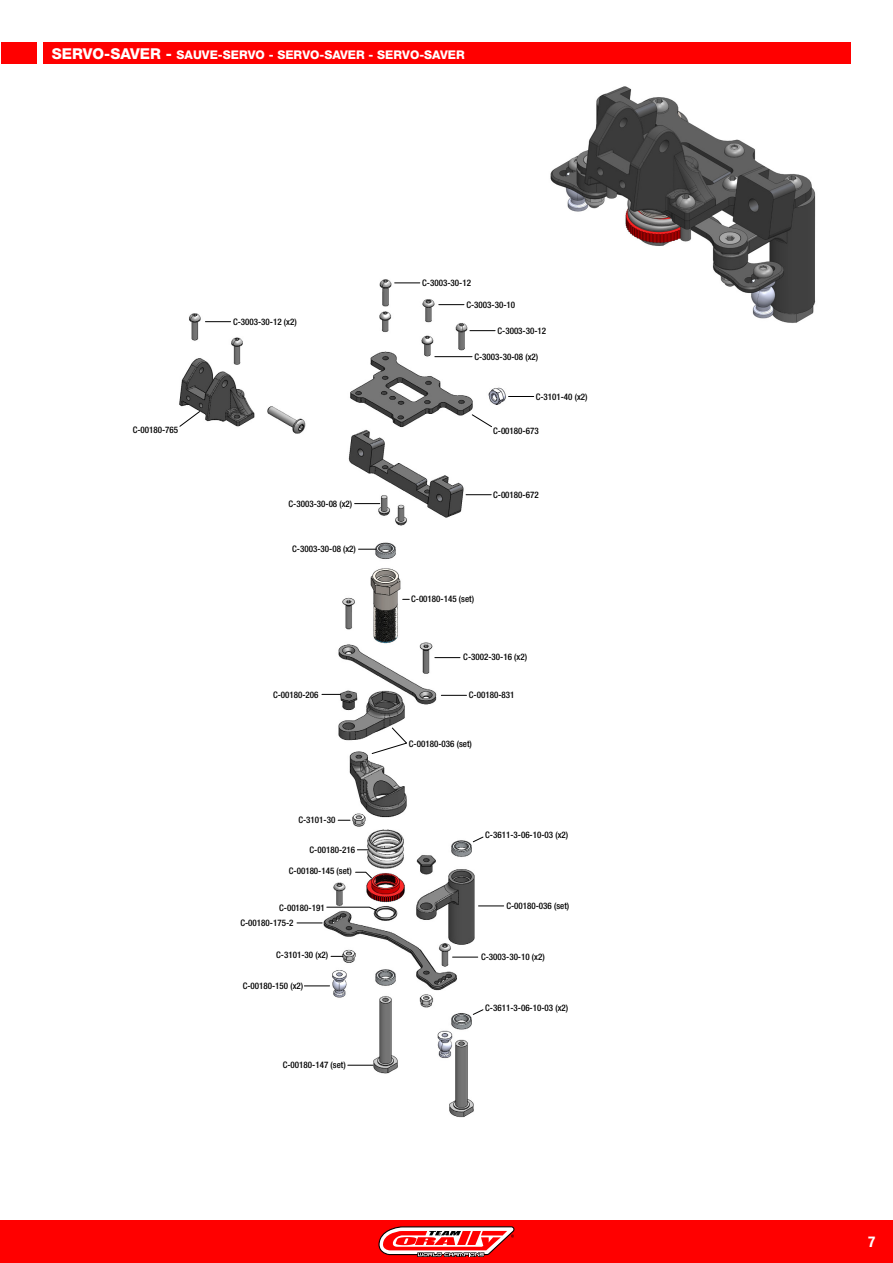
<style>
.page{position:relative;width:893px;height:1263px;background:#fff}
.page>*{position:absolute;margin:0;border:0;box-sizing:border-box;transform-origin:0 0}
.t1{font:700 condensed 15px "Helvetica Neue LT Std";color:#fff}
.t2{font:800 12px "Helvetica Neue LT Std";color:#fff}
.t3{font:500 condensed 9px "Helvetica Neue LT Std";color:#000}
.s1{font-size:15px}
</style>
<div class="page">
<div style="left:0;top:1220px;width:893px;height:43px;background:#f00"></div>
<svg style="left:378px;top:1226px;width:136px;height:31px"></svg>
<img style="left:550px;top:86px;width:266px;height:237px">
<img style="left:179px;top:279px;width:327px;height:839px">
<svg style="left:472px;top:836px;width:12px;height:7px"></svg>
<svg style="left:472px;top:1009px;width:12px;height:6px"></svg>
<svg style="left:441px;top:695px;width:25px;height:1px"></svg>
<svg style="left:478px;top:905px;width:26px;height:1px"></svg>
<svg style="left:453px;top:957px;width:25px;height:1px"></svg>
<svg style="left:435px;top:657px;width:25px;height:1px"></svg>
<svg style="left:355px;top:503px;width:25px;height:1px"></svg>
<svg style="left:466px;top:494px;width:25px;height:1px"></svg>
<svg style="left:470px;top:330px;width:25px;height:1px"></svg>
<hr style="left:435px;top:356px;width:37px;height:1px;background:#000">
<svg style="left:205px;top:321px;width:26px;height:1px"></svg>
<svg style="left:395px;top:282px;width:25px;height:1px"></svg>
<svg style="left:439px;top:304px;width:25px;height:1px"></svg>
<svg style="left:471px;top:414px;width:22px;height:14px"></svg>
<svg style="left:508px;top:396px;width:26px;height:1px"></svg>
<svg style="left:297px;top:922px;width:25px;height:1px"></svg>
<svg style="left:304px;top:985px;width:26px;height:1px"></svg>
<svg style="left:348px;top:1065px;width:25px;height:1px"></svg>
<svg style="left:355px;top:871px;width:17px;height:8px"></svg>
<svg style="left:371px;top:727px;width:37px;height:27px"></svg>
<svg style="left:326px;top:906px;width:51px;height:5px"></svg>
<svg style="left:331px;top:956px;width:12px;height:1px"></svg>
<svg style="left:338px;top:820px;width:12px;height:1px"></svg>
<svg style="left:322px;top:694px;width:19px;height:1px"></svg>
<svg style="left:358px;top:549px;width:18px;height:1px"></svg>
<svg style="left:179px;top:410px;width:22px;height:17px"></svg>
<div style="left:1px;top:43px;width:35px;height:21px;background:#f00"></div>
<div style="left:43px;top:43px;width:808px;height:21px;background:#f00"></div>
<h2 class="t2" style="left:52px;top:47px;width:415px"><span class="s1">SERVO-SAVER -</span> SAUVE-SERVO - SERVO-SAVER - SERVO-SAVER</h2>
<p class="t3" style="left:133px;top:425px;width:47px">C-00180-765</p>
<p class="t3" style="left:233px;top:316px;width:65px">C-3003-30-12 (x2)</p>
<p class="t3" style="left:289px;top:499px;width:65px">C-3003-30-08 (x2)</p>
<p class="t3" style="left:292px;top:543px;width:65px">C-3003-30-08 (x2)</p>
<p class="t3" style="left:273px;top:689px;width:47px">C-00180-206</p>
<p class="t3" style="left:298px;top:815px;width:38px">C-3101-30</p>
<p class="t3" style="left:310px;top:844px;width:47px">C-00180-216</p>
<p class="t3" style="left:289px;top:866px;width:64px">C-00180-145 (set)</p>
<p class="t3" style="left:279px;top:902px;width:47px">C-00180-191</p>
<p class="t3" style="left:240px;top:917px;width:55px">C-00180-175-2</p>
<p class="t3" style="left:276px;top:950px;width:53px">C-3101-30 (x2)</p>
<p class="t3" style="left:243px;top:980px;width:62px">C-00180-150 (x2)</p>
<p class="t3" style="left:283px;top:1059px;width:64px">C-00180-147 (set)</p>
<p class="t3" style="left:422px;top:277px;width:50px">C-3003-30-12</p>
<p class="t3" style="left:466px;top:299px;width:50px">C-3003-30-10</p>
<p class="t3" style="left:497px;top:325px;width:50px">C-3003-30-12</p>
<p class="t3" style="left:474px;top:351px;width:65px">C-3003-30-08 (x2)</p>
<p class="t3" style="left:536px;top:391px;width:53px">C-3101-40 (x2)</p>
<p class="t3" style="left:493px;top:425px;width:47px">C-00180-673</p>
<p class="t3" style="left:493px;top:489px;width:47px">C-00180-672</p>
<p class="t3" style="left:411px;top:594px;width:64px">C-00180-145 (set)</p>
<p class="t3" style="left:463px;top:652px;width:65px">C-3002-30-16 (x2)</p>
<p class="t3" style="left:469px;top:689px;width:47px">C-00180-831</p>
<p class="t3" style="left:409px;top:739px;width:64px">C-00180-036 (set)</p>
<p class="t3" style="left:485px;top:829px;width:85px">C-3611-3-06-10-03 (x2)</p>
<p class="t3" style="left:506px;top:901px;width:64px">C-00180-036 (set)</p>
<p class="t3" style="left:481px;top:951px;width:65px">C-3003-30-10 (x2)</p>
<p class="t3" style="left:485px;top:1002px;width:85px">C-3611-3-06-10-03 (x2)</p>
<h1 class="t1" style="left:868px;top:1233px;width:9px">7</h1>
</div>
